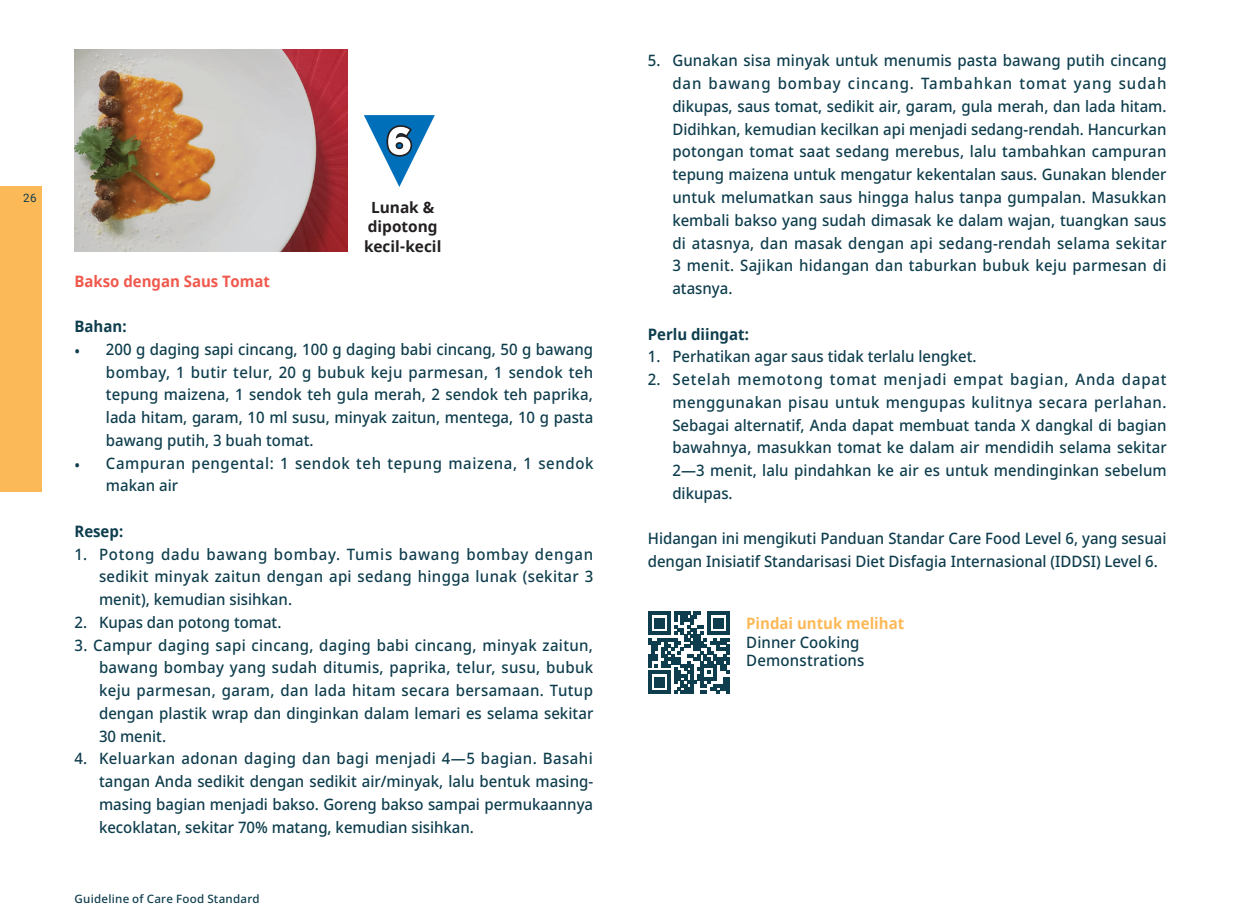
<style>
.page{position:relative;width:1241px;height:918px;background:#fff}
.page>*{position:absolute;margin:0;border:0;box-sizing:border-box;transform-origin:0 0}
.body__cf{font:500 15.75px/22.8px "Noto Sans";color:#0e3d4d;text-align:justify;scale:.95 1}
.body__cf-2{font:500 15.75px/22.8px "Noto Sans";letter-spacing:.04em;color:#0e3d4d;scale:.95 1}
.body__cf-3{font:700 15.75px "Noto Sans";color:#0e3d4d;scale:.95 1}
.body__cf-4{font:700 15.75px "Noto Sans";color:#f0594d;scale:.95 1}
.body__cf-5{font:700 15.75px "Noto Sans";color:#fcb958;scale:.95 1}
.t1{font:700 15.4px/19.2px "Noto Sans";color:#231f20}
.t2{font:500 11.55px "Noto Sans";letter-spacing:.025em;color:#0e3d4d}
.t3{font:11.55px "Roboto";color:#0e3d4d}
</style>
<div class="page">
<div style="left:0;top:186px;width:42px;height:306px;background:#fcb958"></div>
<img style="left:74px;top:50px;width:273px;height:202px">
<svg style="left:364px;top:115px;width:71px;height:72px"></svg>
<svg style="left:648px;top:612px;width:81px;height:81px"></svg>
<p class="t3" style="left:23px;top:190px;width:15px">26</p>
<p class="t1" style="left:368px;top:198px;width:71px">Lunak &amp; dipotong</p>
<p class="t1" style="left:364px;top:237px;width:79px">kecil-kecil</p>
<p class="body__cf-4" style="left:74px;top:270px;width:207px">Bakso dengan Saus Tomat</p>
<p class="body__cf-3" style="left:74px;top:315px;width:57px">Bahan:</p>
<p class="body__cf" style="left:106px;top:338px;width:514px;text-indent:-32px">• 200 g daging sapi cincang, 100 g daging babi cincang, 50 g bawang bombay, 1 butir telur, 20 g bubuk keju parmesan, 1 sendok teh tepung maizena, 1 sendok teh gula merah, 2 sendok teh paprika, lada hitam, garam, 10 ml susu, minyak zaitun, mentega, 10 g pasta bawang putih, 3 buah tomat.</p>
<p class="body__cf-2" style="left:106px;top:452px;width:514px;text-indent:-32px">• Campuran pengental: 1 sendok teh tepung maizena, 1 sendok makan air</p>
<p class="body__cf-3" style="left:74px;top:520px;width:53px">Resep:</p>
<p class="body__cf" style="left:99px;top:543px;width:521px;text-indent:-25px">1. Potong dadu bawang bombay. Tumis bawang bombay dengan sedikit minyak zaitun dengan api sedang hingga lunak (sekitar 3 menit), kemudian sisihkan.</p>
<p class="body__cf" style="left:74px;top:611px;width:219px">2. Kupas dan potong tomat.</p>
<p class="body__cf" style="left:99px;top:634px;width:522px;text-indent:-25px">3. Campur daging sapi cincang, daging babi cincang, minyak zaitun, bawang bombay yang sudah ditumis, paprika, telur, susu, bubuk keju parmesan, garam, dan lada hitam secara bersamaan. Tutup dengan plastik wrap dan dinginkan dalam lemari es selama sekitar 30 menit.</p>
<p class="body__cf" style="left:99px;top:748px;width:521px;text-indent:-25px">4. Keluarkan adonan daging dan bagi menjadi 4—5 bagian. Basahi tangan Anda sedikit dengan sedikit air/minyak, lalu bentuk masing&shy;masing bagian menjadi bakso. Goreng bakso sampai permukaannya kecoklatan, sekitar 70% matang, kemudian sisihkan.</p>
<p class="t2" style="left:74px;top:890px;width:187px">Guideline of Care Food Standard</p>
<p class="body__cf" style="left:672px;top:50px;width:522px;text-indent:-25px">5. Gunakan sisa minyak untuk menumis pasta bawang putih cincang dan bawang bombay cincang. Tambahkan tomat yang sudah dikupas, saus tomat, sedikit air, garam, gula merah, dan lada hitam.<br>Didihkan, kemudian kecilkan api menjadi sedang-rendah. Hancurkan potongan tomat saat sedang merebus, lalu tambahkan campuran tepung maizena untuk mengatur kekentalan saus. Gunakan blender untuk melumatkan saus hingga halus tanpa gumpalan. Masukkan kembali bakso yang sudah dimasak ke dalam wajan, tuangkan saus di atasnya, dan masak dengan api sedang-rendah selama sekitar 3 menit. Sajikan hidangan dan taburkan bubuk keju parmesan di atasnya.</p>
<p class="body__cf-3" style="left:647px;top:323px;width:108px">Perlu diingat:</p>
<p class="body__cf" style="left:647px;top:345px;width:347px">1. Perhatikan agar saus tidak terlalu lengket.</p>
<p class="body__cf" style="left:672px;top:368px;width:522px;text-indent:-25px">2. Setelah memotong tomat menjadi empat bagian, Anda dapat menggunakan pisau untuk mengupas kulitnya secara perlahan.<br>Sebagai alternatif, Anda dapat membuat tanda X dangkal di bagian bawahnya, masukkan tomat ke dalam air mendidih selama sekitar 2—3 menit, lalu pindahkan ke air es untuk mendinginkan sebelum dikupas.</p>
<p class="body__cf" style="left:647px;top:527px;width:547px">Hidangan ini mengikuti Panduan Standar Care Food Level 6, yang sesuai dengan Inisiatif Standarisasi Diet Disfagia Internasional (IDDSI) Level 6.</p>
<p class="body__cf-5" style="left:746px;top:612px;width:168px">Pindai untuk melihat</p>
<p class="body__cf" style="left:746px;top:633px;width:126px;line-height:18.9px">Dinner Cooking<br>Demonstrations</p>
</div>
